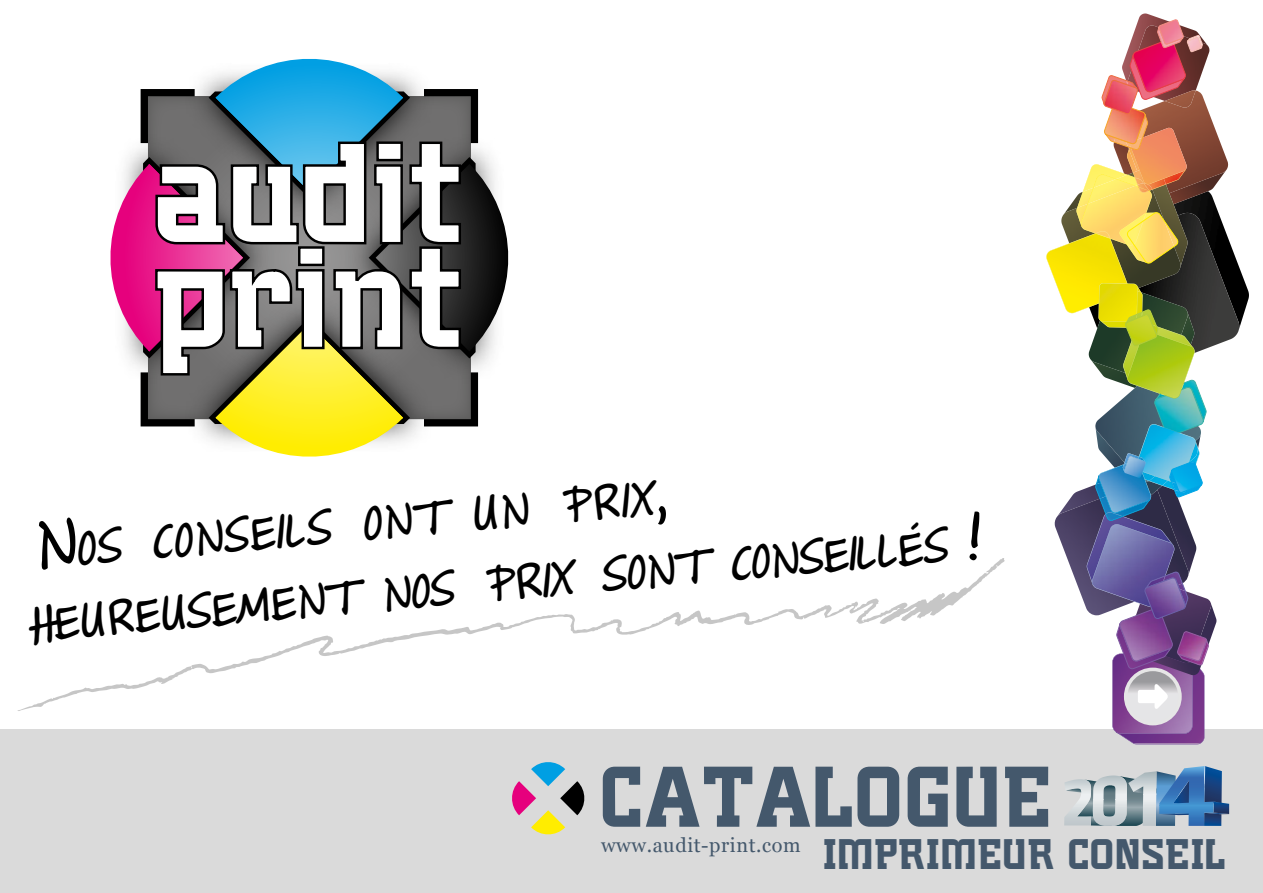
<style>
.page{position:relative;width:1263px;height:893px;background:#fff}
.page>*{position:absolute;margin:0;border:0;box-sizing:border-box;transform-origin:0 0}
.t1{font:125.25px/104.9px "Plumbers Gothic";letter-spacing:-.005em;color:#fff}
.t2{font:75px "Plumbers Gothic";letter-spacing:.03em;color:#44586c}
.t3{font:italic 700 42px/72px "The Great Escape";color:#000}
.t4{font:37.5px "Plumbers Gothic";letter-spacing:.03em;color:#44586c}
.t5{font:19.8px "Georgia";letter-spacing:.03em;color:#44586c}
.s1{font-size:60px}
</style>
<div class="page">
<div style="left:0;top:730px;width:1263px;height:163px;background:#dadada"></div>
<svg style="left:17px;top:558px;width:988px;height:153px"></svg>
<svg style="left:110px;top:59px;width:399px;height:398px"></svg>
<svg style="left:512px;top:762px;width:73px;height:73px"></svg>
<img style="left:1209px;top:204px;width:40px;height:126px">
<img style="left:1209px;top:213px;width:26px;height:135px">
<img style="left:1138px;top:14px;width:24px;height:5px">
<img style="left:1209px;top:193px;width:6px;height:11px">
<img style="left:1209px;top:113px;width:19px;height:80px">
<img style="left:1209px;top:121px;width:17px;height:52px">
<img style="left:1211px;top:604px;width:5px;height:33px">
<img style="left:1209px;top:600px;width:2px;height:43px">
<img style="left:1046px;top:19px;width:163px;height:725px">
<svg style="left:1064px;top:766px;width:165px;height:60px"></svg>
<h1 class="t1" style="left:152px;top:139px;width:313px">audit print</h1>
<p class="t3" style="left:17px;top:521px;width:955px;text-indent:13px;rotate:-5deg"><span class="s1">N</span>os con seils ont un prix<span class="s1">, </span>heureusement n os prix sont con seillés <span class="s1">!</span></p>
<h2 class="t2" style="left:600px;top:748px;width:452px">CATALOGUE</h2>
<p class="t4" style="left:823px;top:829px;width:403px">IMPRIMEUR CONSEIL</p>
<p class="t5" style="left:601px;top:833px;width:201px">www.audit-print.com</p>
</div>
